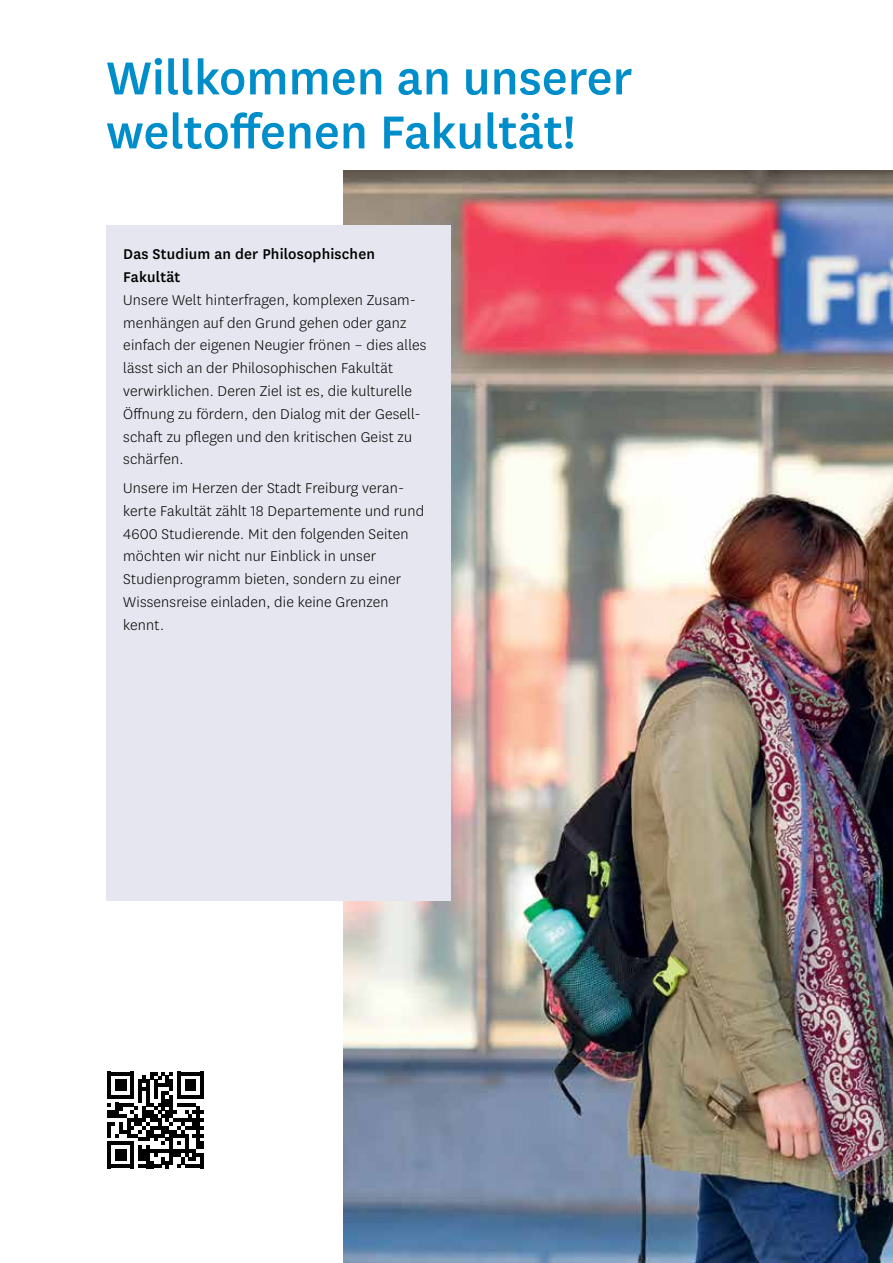
<style>
.page{position:relative;width:893px;height:1263px;background:#fff}
.page>*{position:absolute;margin:0;border:0;box-sizing:border-box;transform-origin:0 0}
.t1{font:500 54px/54px "National Uni Fr";color:#008ecb}
.t2{font:300 16.5px/22.8px "National Uni Fr";letter-spacing:.01em;color:#000}
.t3{font:500 16.5px/22.8px "National Uni Fr";letter-spacing:.01em;color:#000}
</style>
<div class="page">
<img style="left:343px;top:170px;width:550px;height:1093px">
<div style="left:106px;top:225px;width:345px;height:675px;background:#e5e6ef"></div>
<svg style="left:107px;top:1072px;width:97px;height:96px"></svg>
<h1 class="t1" style="left:106px;top:48px;width:528px">Willkommen an unserer weltoffenen Fakultät!</h1>
<p class="t3" style="left:123px;top:242px;width:253px">Das Studium an der Philosophischen<br>Fakultät</p>
<p class="t2" style="left:123px;top:288px;width:305px">Unsere Welt hinterfragen, komplexen Zusam&shy;menhängen auf den Grund gehen oder ganz einfach der eigenen Neugier frönen – dies alles lässt sich an der Philosophischen Fakultät verwirklichen. Deren Ziel ist es, die kulturelle Öffnung zu fördern, den Dialog mit der Gesell&shy;schaft zu pflegen und den kritischen Geist zu schärfen.</p>
<p class="t2" style="left:123px;top:476px;width:302px">Unsere im Herzen der Stadt Freiburg veran&shy;kerte Fakultät zählt 18 Departemente und rund 4600 Studierende. Mit den folgenden Seiten möchten wir nicht nur Einblick in unser Studienprogramm bieten, sondern zu einer Wissensreise einladen, die keine Grenzen kennt.</p>
</div>
